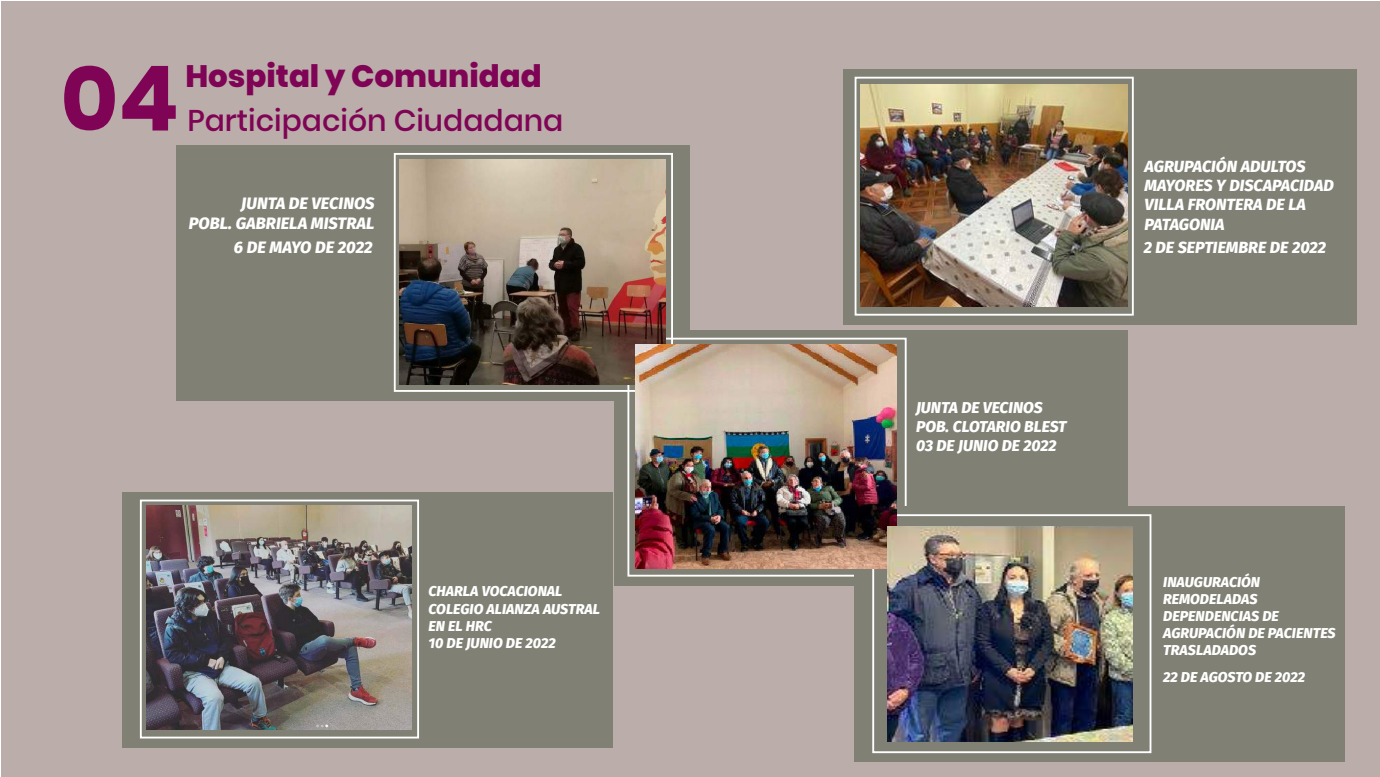
<style>
.page{position:relative;width:1380px;height:777px;background:#fff}
.page>*{position:absolute;margin:0;border:0;box-sizing:border-box;transform-origin:0 0}
.t1{font:700 90.12px "Poppins";color:#800455}
.t2{font:800 30.88px "Poppins";color:#800455}
.t3{font:500 29.81px "Poppins";color:#800455}
.t4{font:italic 800 16.5px/19.8px "Fira Sans";color:#fff;text-align:right}
.t5{font:italic 800 16.12px/19.4px "Fira Sans";color:#fff}
.t6{font:italic 800 15.69px/18.9px "Fira Sans";color:#fff}
.t7{font:italic 800 14.31px/17.1px "Fira Sans";color:#fff}
</style>
<div class="page">
<div style="left:1px;top:1px;width:1379px;height:775px;background:#bbadaa"></div>
<div style="left:177px;top:145px;width:513px;height:256px;background:#808075"></div>
<div style="left:614px;top:329px;width:513px;height:256px;background:#808075"></div>
<div style="left:843px;top:69px;width:513px;height:256px;background:#808075"></div>
<img style="left:861px;top:85px;width:266px;height:221px">
<div style="left:394px;top:153px;width:279px;height:239px;border:2px solid #fff"></div>
<div style="left:855px;top:77px;width:279px;height:238px;border:2px solid #fff"></div>
<div style="left:627px;top:337px;width:280px;height:239px;border:2px solid #fff"></div>
<div style="left:122px;top:491px;width:490px;height:256px;background:#808075"></div>
<div style="left:140px;top:499px;width:279px;height:239px;border:2px solid #fff"></div>
<div style="left:854px;top:506px;width:491px;height:256px;background:#808075"></div>
<div style="left:872px;top:514px;width:279px;height:238px;border:2px solid #fff"></div>
<img style="left:400px;top:159px;width:266px;height:225px">
<img style="left:636px;top:344px;width:261px;height:224px">
<img style="left:887px;top:526px;width:245px;height:215px">
<img style="left:146px;top:505px;width:266px;height:224px">
<h1 class="t1" style="left:60px;top:47px;width:120px">04</h1>
<h2 class="t2" style="left:185px;top:58px;width:358px">Hospital y Comunidad</h2>
<h3 class="t3" style="left:187px;top:103px;width:378px">Participación Ciudadana</h3>
<p class="t5" style="left:1145px;top:155px;width:191px">AGRUPACIÓN ADULTOS<br>MAYORES Y DISCAPACIDAD<br>VILLA FRONTERA DE LA<br>PATAGONIA</p>
<p class="t4" style="left:189px;top:192px;width:187px">JUNTA DE VECINOS<br>POBL. GABRIELA MISTRAL</p>
<p class="t4" style="left:234px;top:236px;width:140px">6 DE MAYO DE 2022</p>
<p class="t5" style="left:1144px;top:236px;width:184px">2 DE SEPTIEMBRE DE 2022</p>
<p class="t7" style="left:428px;top:581px;width:173px">CHARLA VOCACIONAL<br>COLEGIO ALIANZA AUSTRAL<br>EN EL HRC<br>10 DE JUNIO DE 2022</p>
<p class="t6" style="left:916px;top:397px;width:152px">JUNTA DE VECINOS<br>POB. CLOTARIO BLEST<br>03 DE JUNIO DE 2022</p>
<p class="t7" style="left:1163px;top:572px;width:174px">INAUGURACIÓN<br>REMODELADAS<br>DEPENDENCIAS DE<br>AGRUPACIÓN DE PACIENTES<br>TRASLADADOS</p>
<p class="t7" style="left:1163px;top:667px;width:143px">22 DE AGOSTO DE 2022</p>
</div>
